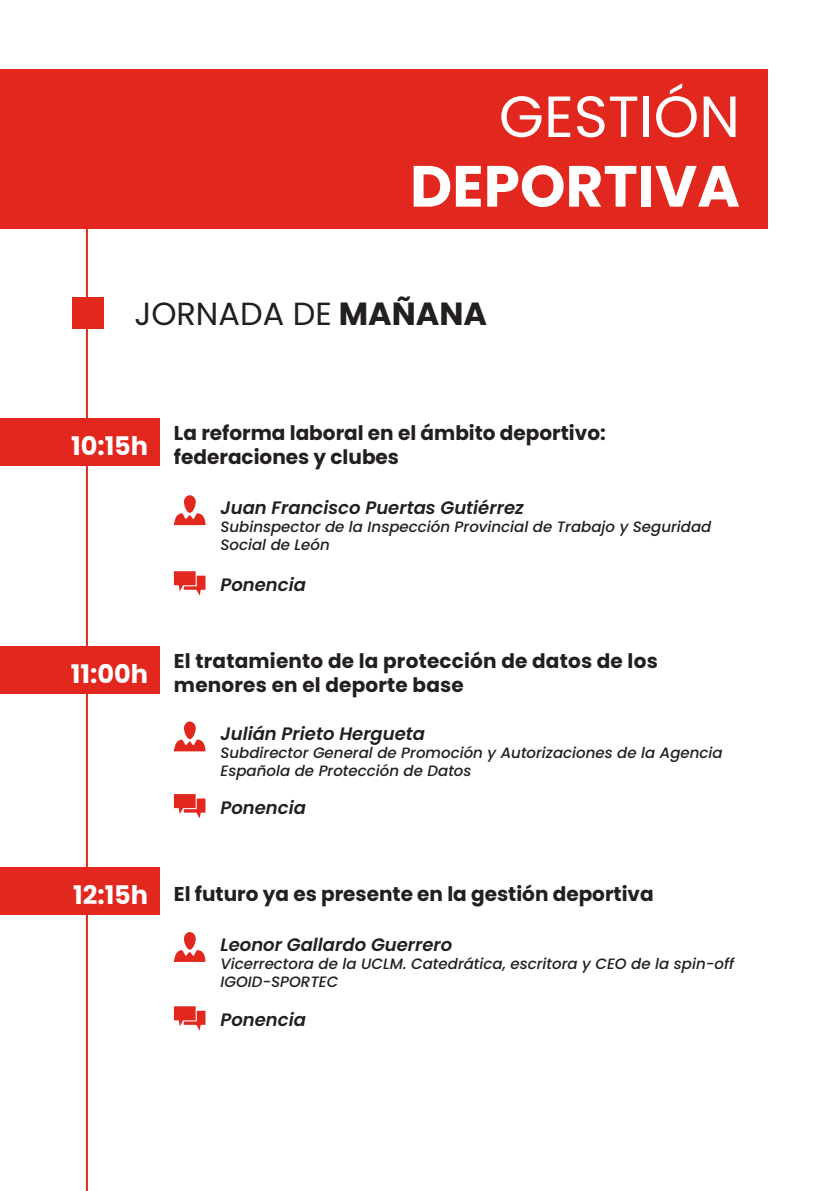
<style>
.page{position:relative;width:840px;height:1191px;background:#fff}
.page>*{position:absolute;margin:0;border:0;box-sizing:border-box;transform-origin:0 0}
.t1{font:700 58px "Poppins";color:#fff}
.t2{font:58px "Poppins";color:#fff}
.t3{font:32px "Poppins";color:#231f20}
.t4{font:700 25.6px "Poppins";color:#fff}
.t5{font:700 20px/24px "Poppins";color:#231f20}
.t6{font:italic 600 18px "Poppins";color:#231f20}
.t7{font:italic 500 15px/18px "Poppins";color:#231f20}
.s1{font-weight:700}
</style>
<div class="page">
<hr style="left:86px;top:140px;width:2px;height:1051px;background:#e2271e">
<div style="left:0;top:69px;width:767px;height:160px;background:#e2271e"></div>
<div style="left:0;top:418px;width:159px;height:47px;background:#e2271e"></div>
<div style="left:0;top:646px;width:159px;height:47px;background:#e2271e"></div>
<div style="left:0;top:867px;width:159px;height:47px;background:#e2271e"></div>
<svg style="left:174px;top:495px;width:32px;height:30px"></svg>
<svg style="left:174px;top:721px;width:32px;height:30px"></svg>
<svg style="left:174px;top:932px;width:32px;height:30px"></svg>
<svg style="left:174px;top:571px;width:31px;height:24px"></svg>
<svg style="left:174px;top:794px;width:31px;height:24px"></svg>
<svg style="left:174px;top:1006px;width:31px;height:24px"></svg>
<div style="left:72px;top:298px;width:31px;height:31px;background:#e2271e"></div>
<p class="t2" style="left:498px;top:83px;width:242px">GESTIÓN</p>
<p class="t1" style="left:410px;top:153px;width:331px">DEPORTIVA</p>
<p class="t3" style="left:134px;top:295px;width:354px">JORNADA DE <span class="s1">MAÑANA</span></p>
<p class="t4" style="left:71px;top:431px;width:79px">10:15h</p>
<p class="t4" style="left:71px;top:659px;width:79px">11:00h</p>
<p class="t5" style="left:174px;top:421px;width:433px">La reforma laboral en el ámbito deportivo:</p>
<p class="t5" style="left:174px;top:445px;width:226px">federaciones y clubes</p>
<p class="t6" style="left:220px;top:497px;width:304px">Juan Francisco Puertas Gutiérrez</p>
<p class="t7" style="left:220px;top:518px;width:492px">Subinspector de la Inspección Provincial de Trabajo y Seguridad<br>Social de León</p>
<p class="t6" style="left:220px;top:574px;width:87px">Ponencia</p>
<p class="t5" style="left:174px;top:649px;width:485px">El tratamiento de la protección de datos de los menores en el deporte base</p>
<p class="t6" style="left:220px;top:723px;width:206px">Julián Prieto Hergueta</p>
<p class="t7" style="left:220px;top:744px;width:503px">Subdirector General de Promoción y Autorizaciones de la Agencia<br>Española de Protección de Datos</p>
<p class="t6" style="left:220px;top:797px;width:87px">Ponencia</p>
<p class="t4" style="left:73px;top:880px;width:77px">12:15h</p>
<p class="t5" style="left:174px;top:882px;width:481px">El futuro ya es presente en la gestión deportiva</p>
<p class="t6" style="left:220px;top:934px;width:233px">Leonor Gallardo Guerrero</p>
<p class="t7" style="left:220px;top:954px;width:515px">Vicerrectora de la UCLM. Catedrática, escritora y CEO de la spin-off<br>IGOID-SPORTEC</p>
<p class="t6" style="left:220px;top:1009px;width:87px">Ponencia</p>
</div>
